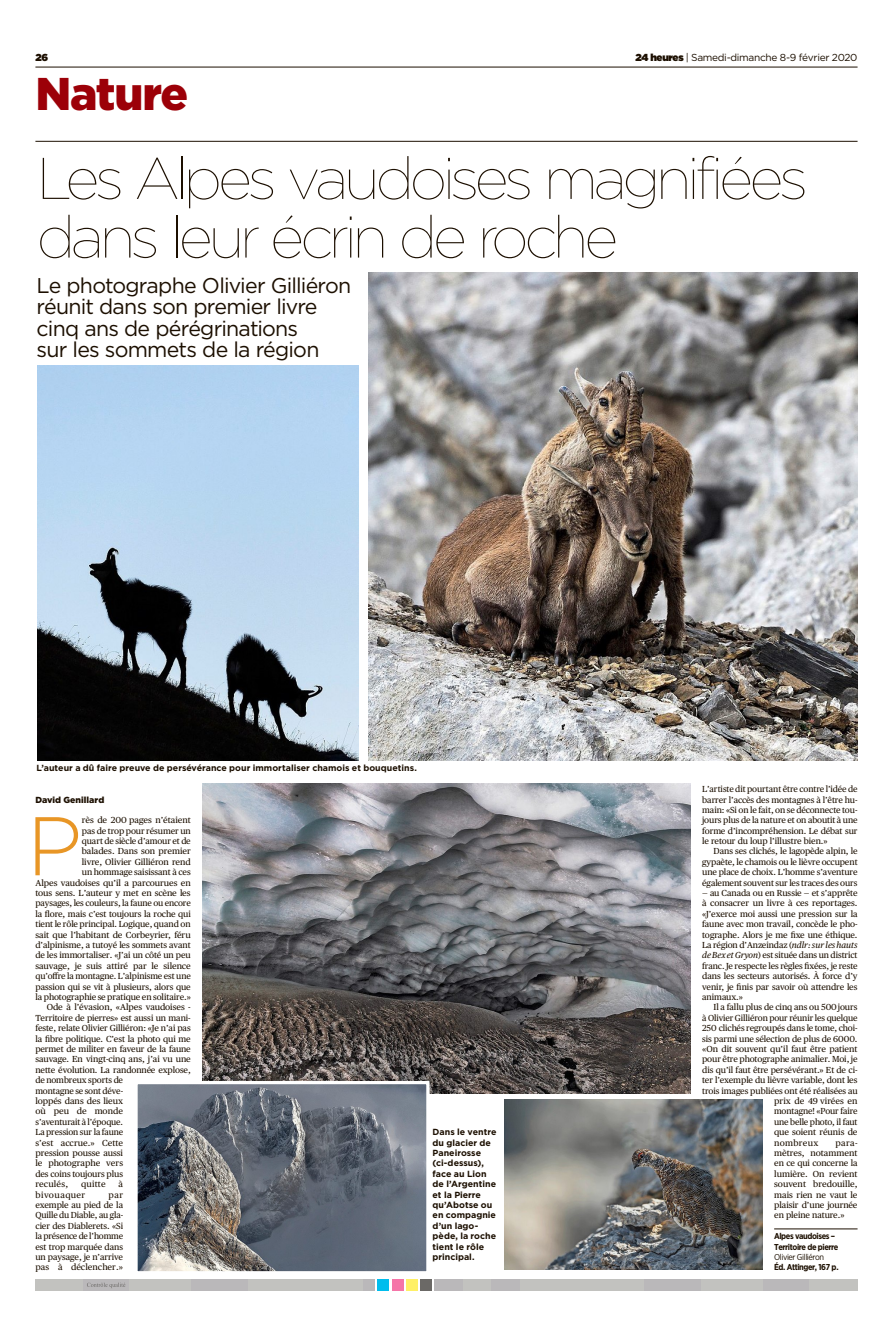
<style>
.page{position:relative;width:893px;height:1333px;background:#fff}
.page>*{position:absolute;margin:0;border:0;box-sizing:border-box;transform-origin:0 0}
.t1{font:83px "Gotham Light OV AHEANU";color:#e89626}
.t2{font:58.6px/58.6px "Gotham Thin OV AHEANW";letter-spacing:-.075em;color:#1c0f00}
.t3{font:45.8px "Gotham Black OV AHEANT";letter-spacing:-.025em;color:#9c0008}
.t4{font:21.3px/21.3px "Gotham Book OV AHEANS";letter-spacing:-.035em;color:#1c0f00}
.t5{font:10.1px "Gotham Book OV AHEANS";letter-spacing:-.03em;color:#1c0f00}
.t6{font:10.1px "Gotham Ultra OV AHEANR";color:#1c0f00}
.t7{font:8.9px/10.4px "Gotham Bold OV AHEANX";color:#1c0f00}
.t8{font:8.8px "Gotham Black OV AHEANT";letter-spacing:.005em;color:#1c0f00}
.t9{font:8.7px/10.4px "Publico Text Roman OV AHEANV";letter-spacing:-.005em;color:#1c0f00;text-align:justify}
.t10{font:8.7px "Publico Text Roman OV AHEANV";letter-spacing:.05em;color:#1c0f00}
.t11{font:8.7px "Publico Text Roman OV AHEANV";letter-spacing:.015em;color:#1c0f00}
.t12{font:8.7px "Publico Text Roman OV AHEANV";letter-spacing:.035em;color:#1c0f00}
.t13{font:8.5px/10.4px "Gotham Semi Narrow Bold OV AHEANZ";letter-spacing:-.05em;color:#1c0f00}
.t14{font:8.5px "Gotham Semi Narrow OV AHEAOA";letter-spacing:-.05em;color:#1c0f00}
.s1{font-family:"Gotham Ultra OV AHEANR"}
.s2{font-family:"Publico Text Roman Italic OV AHEANY"}
</style>
<div class="page">
<div style="left:35px;top:1278px;width:822px;height:12px;background:#c2c2bf"></div>
<div style="left:83px;top:1278px;width:45px;height:12px;background:#bab8ba"></div>
<div style="left:191px;top:1278px;width:56px;height:12px;background:#bab8ba"></div>
<svg style="left:375px;top:1278px;width:59px;height:12px"></svg>
<div style="left:644px;top:1278px;width:57px;height:12px;background:#bab8ba"></div>
<div style="left:763px;top:1278px;width:46px;height:12px;background:#bab8ba"></div>
<div style="left:378px;top:1278px;width:11px;height:12px;background:#00bded"></div>
<div style="left:392px;top:1278px;width:11px;height:12px;background:#f575a8"></div>
<div style="left:406px;top:1278px;width:11px;height:12px;background:#fff066"></div>
<div style="left:420px;top:1278px;width:12px;height:12px;background:#6b6966"></div>
<div style="left:364px;top:1278px;width:11px;height:12px;background:#bab8ba"></div>
<div style="left:434px;top:1278px;width:29px;height:12px;background:#bab8ba"></div>
<div style="left:491px;top:1278px;width:28px;height:12px;background:#bab8ba"></div>
<svg style="left:87px;top:1282px;width:38px;height:5px"></svg>
<hr style="left:35px;top:67px;width:822px;height:1px;background:#1c0f00">
<hr style="left:35px;top:141px;width:822px;height:1px;background:#1c0f00">
<img style="left:202px;top:783px;width:489px;height:310px">
<img style="left:138px;top:1084px;width:287px;height:186px">
<div style="left:134px;top:1080px;width:295px;height:194px;border:3px solid #fff"></div>
<img style="left:38px;top:366px;width:321px;height:395px">
<img style="left:369px;top:272px;width:488px;height:489px">
<hr style="left:774px;top:1228px;width:83px;height:1px;background:#1c0f00">
<img style="left:505px;top:1099px;width:258px;height:170px">
<p class="t6" style="left:35px;top:51px;width:14px">26</p>
<p class="t5" style="left:635px;top:51px;width:224px"><span class="s1">24 heures</span> | Samedi-dimanche 8-9 février 2020</p>
<h3 class="t3" style="left:35px;top:67px;width:154px">Nature</h3>
<h2 class="t2" style="left:37px;top:149px;width:773px">Les Alpes vaudoises magnifiées dans leur écrin de roche</h2>
<h3 class="t4" style="left:37px;top:275px;width:316px">Le photographe Olivier Gilliéron réunit dans son premier livre cinq ans de pérégrinations<br>sur les sommets de la région</h3>
<p class="t7" style="left:37px;top:763px;width:382px">L’auteur a dû faire preuve de persévérance pour immortaliser chamois et bouquetins.</p>
<p class="t8" style="left:35px;top:794px;width:70px">David Genillard</p>
<h1 class="t1" style="left:27px;top:798px;width:57px">P</h1>
<p class="t9" style="left:82px;top:815px;width:110px">rès de 200 pages n’étaient</p>
<p class="t9" style="left:82px;top:825px;width:111px">pas de trop pour résumer un</p>
<p class="t9" style="left:82px;top:835px;width:110px">quart de siècle d’amour et de</p>
<p class="t9" style="left:82px;top:846px;width:110px">balades. Dans son premier</p>
<p class="t9" style="left:82px;top:856px;width:110px">livre, Olivier Gilliéron rend</p>
<p class="t9" style="left:82px;top:867px;width:110px">un hommage saisissant à ces</p>
<p class="t9" style="left:35px;top:877px;width:157px">Alpes vaudoises qu’il a parcourues en</p>
<p class="t9" style="left:35px;top:887px;width:157px">tous sens. L’auteur y met en scène les</p>
<p class="t9" style="left:35px;top:898px;width:157px">paysages, les couleurs, la faune ou encore</p>
<p class="t9" style="left:35px;top:908px;width:157px">la flore, mais c’est toujours la roche qui</p>
<p class="t9" style="left:35px;top:919px;width:157px">tient le rôle principal. Logique, quand on</p>
<p class="t9" style="left:35px;top:929px;width:157px">sait que l’habitant de Corbeyrier, féru</p>
<p class="t9" style="left:35px;top:939px;width:157px">d’alpinisme, a tutoyé les sommets avant</p>
<p class="t9" style="left:35px;top:950px;width:157px">de les immortaliser. «J’ai un côté un peu</p>
<p class="t9" style="left:35px;top:960px;width:157px">sauvage, je suis attiré par le silence</p>
<p class="t9" style="left:35px;top:971px;width:157px">qu’offre la montagne. L’alpinisme est une</p>
<p class="t9" style="left:35px;top:981px;width:157px">passion qui se vit à plusieurs, alors que</p>
<p class="t9" style="left:35px;top:991px;width:157px">la photographie se pratique en solitaire.»</p>
<p class="t9" style="left:47px;top:1002px;width:146px">Ode à l’évasion, «Alpes vaudoises -</p>
<p class="t9" style="left:35px;top:1012px;width:157px">Territoire de pierres» est aussi un mani-</p>
<p class="t9" style="left:35px;top:1022px;width:157px">feste, relate Olivier Gilliéron: «Je n’ai pas</p>
<p class="t9" style="left:35px;top:1033px;width:157px">la fibre politique. C’est la photo qui me</p>
<p class="t9" style="left:35px;top:1043px;width:157px">permet de militer en faveur de la faune</p>
<p class="t9" style="left:35px;top:1054px;width:157px">sauvage. En vingt-cinq ans, j’ai vu une</p>
<p class="t9" style="left:35px;top:1064px;width:157px">nette évolution. La randonnée explose,</p>
<p class="t9" style="left:35px;top:1074px;width:89px">de nombreux sports de</p>
<p class="t9" style="left:35px;top:1085px;width:89px">montagne se sont déve-</p>
<p class="t9" style="left:35px;top:1095px;width:89px">loppés dans des lieux</p>
<p class="t9" style="left:35px;top:1106px;width:89px">où peu de monde</p>
<p class="t9" style="left:35px;top:1116px;width:89px">s’aventurait à l’époque.</p>
<p class="t9" style="left:35px;top:1126px;width:89px">La pression sur la faune</p>
<p class="t9" style="left:35px;top:1137px;width:89px">s’est accrue.» Cette</p>
<p class="t9" style="left:35px;top:1147px;width:89px">pression pousse aussi</p>
<p class="t9" style="left:35px;top:1158px;width:89px">le photographe vers</p>
<p class="t9" style="left:35px;top:1168px;width:89px">des coins toujours plus</p>
<p class="t11" style="left:35px;top:1178px;width:34px">reculés,</p>
<p class="t9" style="left:81px;top:1178px;width:26px">quitte</p>
<p class="t9" style="left:119px;top:1178px;width:6px">à</p>
<p class="t10" style="left:35px;top:1189px;width:51px">bivouaquer</p>
<p class="t9" style="left:35px;top:1189px;width:89px;text-indent:73px">par exemple au pied de la Quille du Diable, au gla&shy;cier des Diablerets. «Si la présence de l’homme est trop marquée dans un paysage, je n’arrive pas à déclencher.»</p>
<p class="t7" style="left:433px;top:1126px;width:65px">Dans le ventre du glacier de<br>Paneirosse (ci-dessus), face au Lion de l’Argentine et la Pierre qu’Abotse ou en compagnie d’un lago&shy;pède, la roche tient le rôle principal.</p>
<p class="t9" style="left:702px;top:783px;width:157px">L’artiste dit pourtant être contre l’idée de barrer l’accès des montagnes à l’être hu&shy;main: «Si on le fait, on se déconnecte tou&shy;jours plus de la nature et on aboutit à une forme d’incompréhension. Le débat sur le retour du loup l’illustre bien.»</p>
<p class="t9" style="left:702px;top:846px;width:157px;text-indent:11px">Dans ses clichés, le lagopède alpin, le gypaète, le chamois ou le lièvre occupent une place de choix. L’homme s’aventure également souvent sur les traces des ours</p>
<p class="t9" style="left:702px;top:887px;width:157px">— au Canada ou en Russie — et s’apprête à consacrer un livre à ces reportages. «J’exerce moi aussi une pression sur la faune avec mon travail, concède le pho&shy;tographe. Alors je me fixe une éthique.<br>La région d’Anzeindaz (<span class="s2">ndlr: sur les hauts de Bex et Gryon</span>) est située dans un district franc. Je respecte les règles fixées, je reste dans les secteurs autorisés. À force d’y venir, je finis par savoir où attendre les animaux.»</p>
<p class="t9" style="left:713px;top:1002px;width:145px">Il a fallu plus de cinq ans ou 500jours</p>
<p class="t9" style="left:702px;top:1012px;width:157px">à Olivier Gilliéron pour réunir les quelque</p>
<p class="t9" style="left:702px;top:1022px;width:157px">250 clichés regroupés dans le tome, choi-</p>
<p class="t9" style="left:702px;top:1033px;width:157px">sis parmi une sélection de plus de 6000.</p>
<p class="t9" style="left:702px;top:1043px;width:157px">«On dit souvent qu’il faut être patient</p>
<p class="t9" style="left:702px;top:1054px;width:157px">pour être photographe animalier. Moi, je</p>
<p class="t9" style="left:702px;top:1064px;width:157px">dis qu’il faut être persévérant.» Et de ci-</p>
<p class="t9" style="left:702px;top:1074px;width:157px">ter l’exemple du lièvre variable, dont les</p>
<p class="t9" style="left:702px;top:1085px;width:157px">trois images publiées ont été réalisées au</p>
<p class="t9" style="left:774px;top:1095px;width:85px">prix de 49 virées en</p>
<p class="t9" style="left:774px;top:1106px;width:85px">montagne! «Pour faire</p>
<p class="t9" style="left:774px;top:1116px;width:85px">une belle photo, il faut</p>
<p class="t9" style="left:774px;top:1126px;width:85px">que soient réunis de</p>
<p class="t12" style="left:774px;top:1137px;width:46px">nombreux</p>
<p class="t9" style="left:774px;top:1137px;width:85px;text-indent:61px">para&shy;mètres, notamment en ce qui concerne la lumière. On revient souvent bredouille, mais rien ne vaut le plaisir d’une journée en pleine nature.»</p>
<p class="t13" style="left:774px;top:1230px;width:66px">Alpes vaudoises –<br>Territoire de pierre</p>
<p class="t14" style="left:774px;top:1251px;width:51px">Olivier Gilliéron</p>
<p class="t13" style="left:774px;top:1262px;width:66px">Éd. Attinger, 167 p.</p>
</div>
